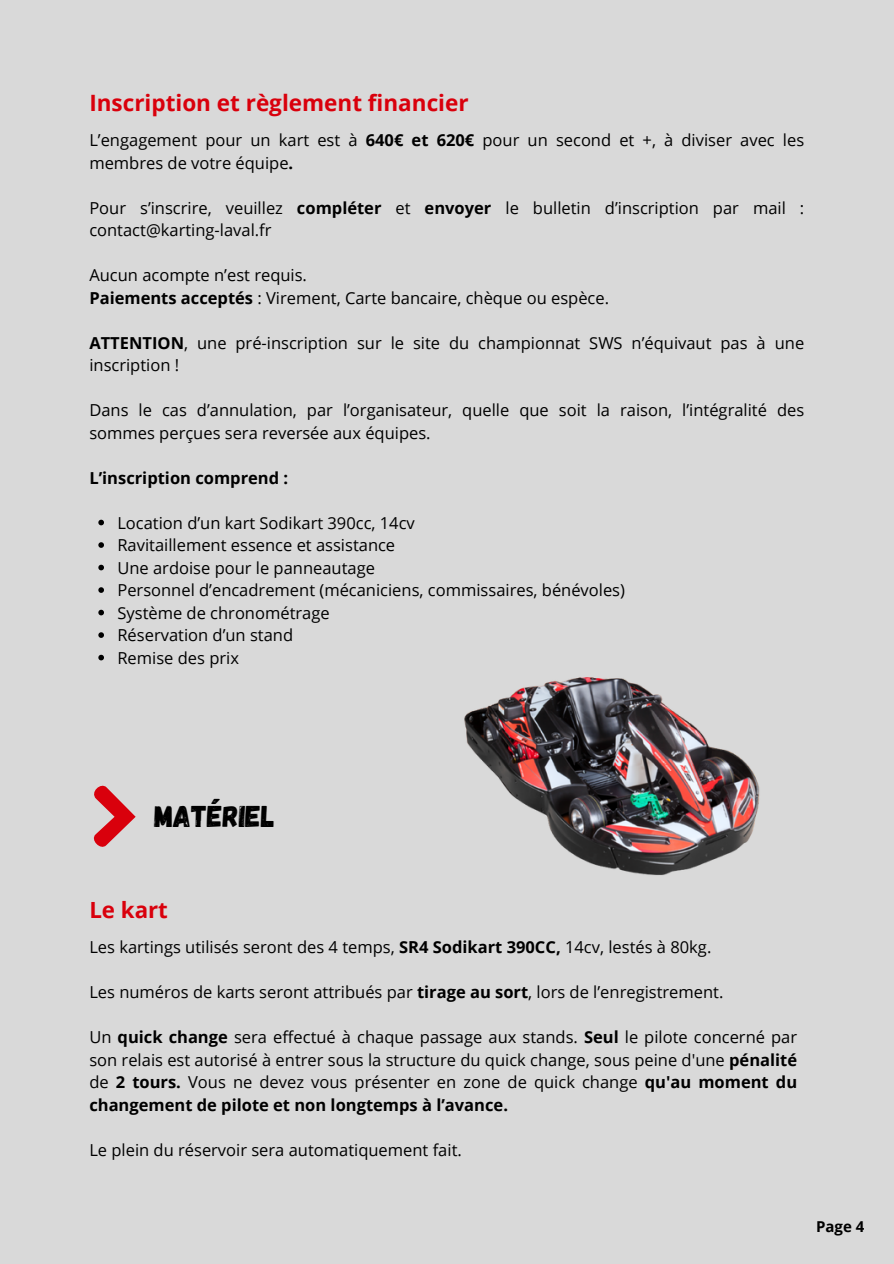
<style>
.page{position:relative;width:894px;height:1264px;background:#fff}
.page>*{position:absolute;margin:0;border:0;box-sizing:border-box;transform-origin:0 0}
.t1{font:30px "Gagalin";color:#000}
.t2{font:700 22.5px "Open Sans";color:#d9000c}
.t3{font:700 22.35px "Open Sans";color:#d9000c}
.t4{font:16.5px/22.5px "Open Sans";color:#000}
.t5{font:700 16.5px "Open Sans";color:#000}
.t6{font:700 15px "Open Sans";color:#000}
.s1{font-weight:700}
</style>
<div class="page">
<div style="left:0;top:0;width:893px;height:1263px;background:#d9d9d9"></div>
<svg style="left:93px;top:785px;width:42px;height:62px"></svg>
<img style="left:464px;top:677px;width:296px;height:198px">
<svg style="left:98px;top:519px;width:6px;height:6px"></svg>
<svg style="left:98px;top:542px;width:6px;height:6px"></svg>
<svg style="left:98px;top:564px;width:6px;height:6px"></svg>
<svg style="left:98px;top:587px;width:6px;height:6px"></svg>
<svg style="left:98px;top:609px;width:6px;height:6px"></svg>
<svg style="left:98px;top:632px;width:6px;height:6px"></svg>
<svg style="left:98px;top:654px;width:6px;height:6px"></svg>
<p class="t2" style="left:89px;top:87px;width:380px">Inscription et règlement financier</p>
<p class="t4" style="left:89px;top:128px;width:716px">L’engagement pour un kart est à <span class="s1">640€ et 620€</span> pour un second et +, à diviser avec les membres de votre équipe<span class="s1">.</span></p>
<p class="t4" style="left:89px;top:196px;width:716px">Pour s’inscrire, veuillez <span class="s1">compléter</span> et <span class="s1">envoyer</span> le bulletin d’inscription par mail : contact@karting-laval.fr</p>
<p class="t4" style="left:89px;top:263px;width:219px">Aucun acompte n’est requis.</p>
<p class="t4" style="left:89px;top:286px;width:521px"><span class="s1">Paiements acceptés</span> : Virement, Carte bancaire, chèque ou espèce.</p>
<p class="t4" style="left:89px;top:331px;width:716px"><span class="s1">ATTENTION</span>, une pré-inscription sur le site du championnat SWS n’équivaut pas à une inscription !</p>
<h3 class="t4" style="left:89px;top:398px;width:716px">Dans le cas d’annulation, par l’organisateur, quelle que soit la raison, l’intégralité des sommes perçues sera reversée aux équipes.</h3>
<p class="t5" style="left:89px;top:466px;width:200px">L’inscription comprend :</p>
<p class="t4" style="left:117px;top:511px;width:299px">Location d’un kart Sodikart 390cc, 14cv</p>
<p class="t4" style="left:117px;top:533px;width:279px">Ravitaillement essence et assistance</p>
<p class="t4" style="left:117px;top:556px;width:259px">Une ardoise pour le panneautage</p>
<p class="t4" style="left:117px;top:578px;width:509px">Personnel d’encadrement (mécaniciens, commissaires, bénévoles)</p>
<p class="t4" style="left:117px;top:601px;width:214px">Système de chronométrage</p>
<p class="t4" style="left:117px;top:623px;width:177px">Réservation d’un stand</p>
<p class="t4" style="left:117px;top:646px;width:123px">Remise des prix</p>
<h2 class="t1" style="left:154px;top:796px;width:122px">MATÉRIEL</h2>
<p class="t3" style="left:89px;top:894px;width:80px">Le kart</p>
<h2 class="t4" style="left:89px;top:935px;width:623px">Les kartings utilisés seront des 4 temps, <span class="s1">SR4 Sodikart 390CC,</span> 14cv, lestés à 80kg.</h2>
<p class="t4" style="left:89px;top:980px;width:635px">Les numéros de karts seront attribués par <span class="s1">tirage au sort</span>, lors de l’enregistrement.</p>
<p class="t4" style="left:89px;top:1025px;width:709px;text-align:justify">Un <span class="s1">quick change</span> sera effectué à chaque passage aux stands. <span class="s1">Seul</span> le pilote concerné par son relais est autorisé à entrer sous la structure du quick change, sous peine d'une <span class="s1">pénalité </span>de <span class="s1">2 tours.</span> Vous ne devez vous présenter en zone de quick change <span class="s1">qu'au moment du changement de pilote et non longtemps à l’avance.</span></p>
<p class="t4" style="left:89px;top:1137px;width:374px">Le plein du réservoir sera automatiquement fait.</p>
<h1 class="t6" style="left:815px;top:1215px;width:50px">Page 4</h1>
</div>
